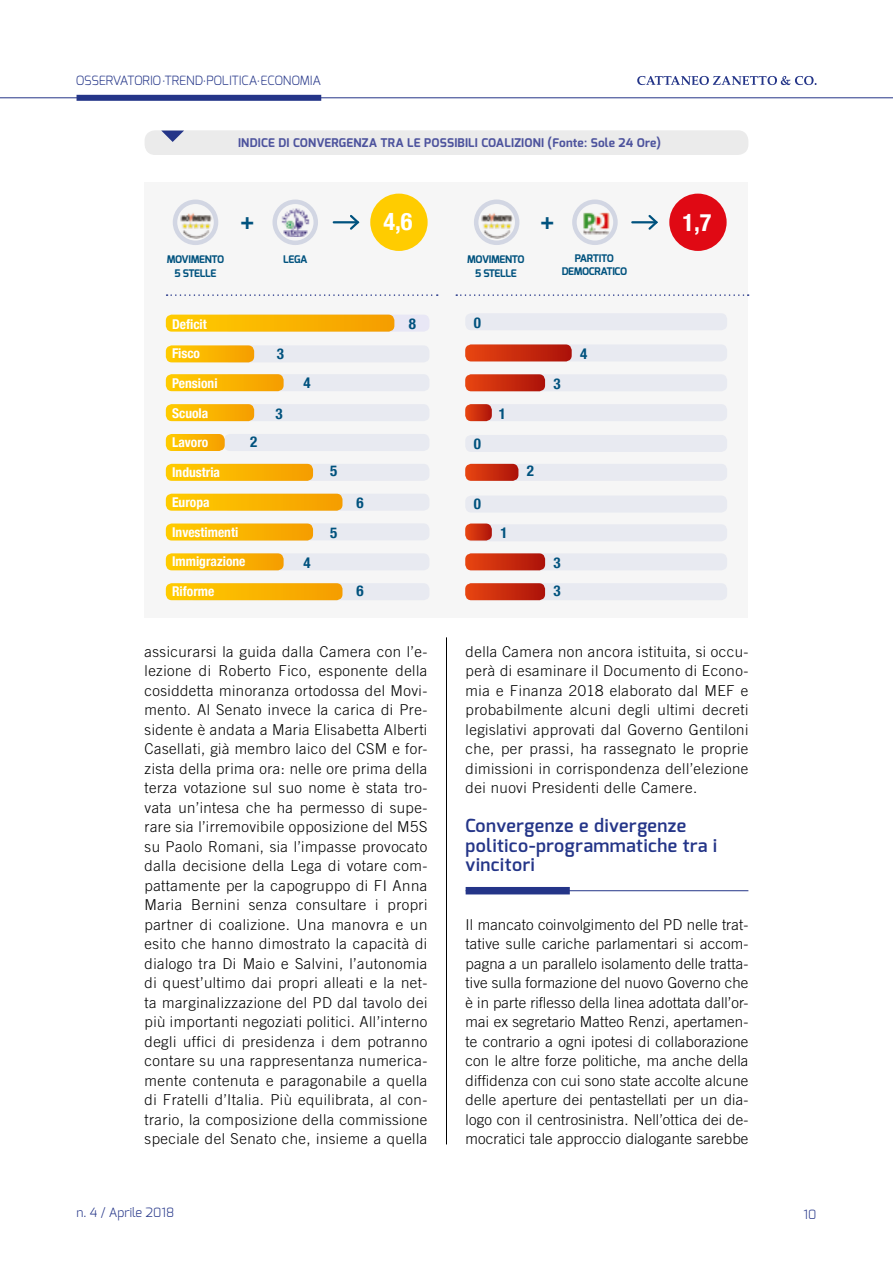
<style>
.page{position:relative;width:893px;height:1263px;background:#fff}
.page>*{position:absolute;margin:0;border:0;box-sizing:border-box;transform-origin:0 0}
.t1{font:700 condensed 24.3px "Helvetica Neue";color:#fff}
.t2{font:700 21.75px "Trade Gothic";color:#00527e}
.t3{font:600 18px/19.5px "Exo";letter-spacing:.03em;color:#243588}
.t4{font:300 15px/19.5px "Trade Gothic";letter-spacing:.03em;color:#000;text-align:justify}
.t5{font:700 condensed 15px "Helvetica Neue";color:#00527e}
.t6{font:700 condensed 13.5px/29.7px "Helvetica Neue";color:#fff}
.t7{font:300 12.75px "Exo";letter-spacing:-.005em;color:#243588}
.t8{font:700 12px "Exo";letter-spacing:.02em;color:#4d539d}
.t9{font:12px "Minion Pro";color:#243588}
.t10{font:700 10.5px/13.5px "Exo";letter-spacing:-.03em;color:#00527e;text-align:center}
.s1{font-family:"Minion Pro";font-weight:400;font-size:12px}
</style>
<div class="page">
<hr style="left:0;top:98px;width:893px;height:1px;background:#243588">
<div style="left:77px;top:95px;width:244px;height:6px;background:#243588"></div>
<svg style="left:637px;top:76px;width:180px;height:9px"></svg>
<hr style="left:446px;top:637px;width:1px;height:507px;background:#000">
<hr style="left:466px;top:890px;width:282px;height:1px;background:#243588">
<div style="left:466px;top:887px;width:104px;height:7px;background:#243588"></div>
<div style="left:145px;top:130px;width:603px;height:25px;background:#ebebeb;border-radius:10px"></div>
<svg style="left:162px;top:131px;width:22px;height:11px"></svg>
<div style="left:145px;top:183px;width:603px;height:435px;background:#f6f6f6"></div>
<div style="left:224px;top:315px;width:205px;height:17px;background:#e8e7f5;border-radius:6px"></div>
<div style="left:224px;top:345px;width:205px;height:17px;background:#e8eaf1;border-radius:6px"></div>
<div style="left:224px;top:374px;width:205px;height:17px;background:#e8eaf1;border-radius:6px"></div>
<div style="left:224px;top:404px;width:205px;height:17px;background:#e8eaf1;border-radius:6px"></div>
<div style="left:224px;top:434px;width:205px;height:17px;background:#e8eaf1;border-radius:6px"></div>
<div style="left:224px;top:464px;width:205px;height:17px;background:#e8eaf1;border-radius:6px"></div>
<div style="left:224px;top:494px;width:205px;height:17px;background:#e8eaf1;border-radius:6px"></div>
<div style="left:224px;top:523px;width:205px;height:17px;background:#e8eaf1;border-radius:6px"></div>
<div style="left:188px;top:553px;width:241px;height:17px;background:#e8eaf1;border-radius:6px"></div>
<div style="left:188px;top:583px;width:241px;height:17px;background:#e8eaf1;border-radius:6px"></div>
<div style="left:465px;top:583px;width:262px;height:17px;background:#e8eaf1;border-radius:6px"></div>
<div style="left:465px;top:553px;width:262px;height:17px;background:#e8eaf1;border-radius:6px"></div>
<div style="left:465px;top:524px;width:262px;height:17px;background:#e8eaf1;border-radius:6px"></div>
<div style="left:465px;top:495px;width:262px;height:18px;background:#e8eaf1;border-radius:6px"></div>
<div style="left:465px;top:464px;width:262px;height:17px;background:#e8eaf1;border-radius:6px"></div>
<div style="left:465px;top:435px;width:262px;height:17px;background:#e8eaf1;border-radius:6px"></div>
<div style="left:465px;top:404px;width:262px;height:17px;background:#e8eaf1;border-radius:6px"></div>
<div style="left:465px;top:374px;width:262px;height:17px;background:#e8eaf1;border-radius:6px"></div>
<div style="left:465px;top:344px;width:262px;height:17px;background:#e8eaf1;border-radius:6px"></div>
<div style="left:465px;top:313px;width:262px;height:17px;background:#e8eaf1;border-radius:6px"></div>
<svg style="left:465px;top:344px;width:107px;height:17px;background:#cb3417"></svg>
<svg style="left:465px;top:374px;width:80px;height:17px"></svg>
<svg style="left:465px;top:404px;width:27px;height:17px"></svg>
<svg style="left:465px;top:464px;width:53px;height:17px"></svg>
<svg style="left:465px;top:523px;width:27px;height:17px"></svg>
<svg style="left:465px;top:553px;width:80px;height:17px"></svg>
<svg style="left:166px;top:315px;width:228px;height:17px;background:#f9b606"></svg>
<svg style="left:166px;top:345px;width:88px;height:17px"></svg>
<svg style="left:166px;top:374px;width:118px;height:17px;background:#f9b606"></svg>
<svg style="left:166px;top:404px;width:88px;height:17px"></svg>
<svg style="left:166px;top:434px;width:59px;height:17px"></svg>
<svg style="left:166px;top:464px;width:147px;height:17px;background:#f9b604"></svg>
<svg style="left:166px;top:494px;width:176px;height:17px;background:#f9b606"></svg>
<svg style="left:166px;top:523px;width:147px;height:17px;background:#f9b709"></svg>
<svg style="left:166px;top:553px;width:118px;height:17px;background:#f9b709"></svg>
<svg style="left:166px;top:583px;width:176px;height:17px;background:#f9b604"></svg>
<svg style="left:465px;top:583px;width:80px;height:17px"></svg>
<img style="left:479px;top:206px;width:36px;height:33px">
<div style="left:474px;top:199px;width:45px;height:46px;border:4px solid #d2d6e3;border-radius:50%"></div>
<img style="left:582px;top:208px;width:29px;height:27px">
<div style="left:572px;top:199px;width:46px;height:46px;border:4px solid #d2d6e3;border-radius:50%"></div>
<div style="left:669px;top:194px;width:58px;height:57px;background:#e00914;border-radius:50%"></div>
<img style="left:277px;top:205px;width:37px;height:32px">
<div style="left:272px;top:200px;width:46px;height:45px;border:4px solid #d2d6e3;border-radius:50%"></div>
<img style="left:177px;top:206px;width:37px;height:33px">
<div style="left:173px;top:200px;width:45px;height:45px;border:4px solid #d2d6e3;border-radius:50%"></div>
<hr style="left:334px;top:221px;width:24px;height:2px;background:#00527e">
<svg style="left:348px;top:215px;width:12px;height:15px"></svg>
<hr style="left:632px;top:221px;width:24px;height:2px;background:#00527e">
<svg style="left:646px;top:214px;width:12px;height:16px"></svg>
<div style="left:370px;top:194px;width:58px;height:57px;background:#fc0;border-radius:50%"></div>
<svg style="left:167px;top:294px;width:271px;height:2px"></svg>
<svg style="left:456px;top:294px;width:293px;height:2px"></svg>
<p class="t7" style="left:76px;top:72px;width:247px">OSSERVATORIO <span class="s1">.</span>TREND POLITICA ECONOMIA</p>
<p class="t9" style="left:204px;top:73px;width:4px">.</p>
<p class="t9" style="left:257px;top:73px;width:4px">.</p>
<p class="t8" style="left:238px;top:135px;width:424px">INDICE DI CONVERGENZA TRA LE POSSIBILI COALIZIONI (Fonte: Sole 24 Ore)</p>
<h1 class="t1" style="left:383px;top:201px;width:31px">4,6</h1>
<h2 class="t2" style="left:241px;top:208px;width:15px">+</h2>
<h2 class="t2" style="left:541px;top:208px;width:15px">+</h2>
<p class="t10" style="left:167px;top:253px;width:59px">MOVIMENTO<br>5 STELLE</p>
<p class="t10" style="left:283px;top:252px;width:26px">LEGA</p>
<p class="t10" style="left:467px;top:253px;width:59px">MOVIMENTO<br>5 STELLE</p>
<p class="t10" style="left:562px;top:251px;width:67px">PARTITO<br>DEMOCRATICO</p>
<p class="t5" style="left:409px;top:311px;width:9px">8</p>
<p class="t5" style="left:474px;top:310px;width:9px">0</p>
<p class="t6" style="left:172px;top:308px;width:75px">Deficit<br>Fisco<br>Pensioni<br>Scuola<br>Lavoro<br>Industria<br>Europa<br>Investimenti<br>Immigrazione<br>Riforme</p>
<p class="t5" style="left:277px;top:341px;width:9px">3</p>
<p class="t5" style="left:580px;top:341px;width:9px">4</p>
<p class="t5" style="left:303px;top:370px;width:9px">4</p>
<p class="t5" style="left:554px;top:371px;width:9px">3</p>
<p class="t5" style="left:275px;top:401px;width:9px">3</p>
<p class="t5" style="left:499px;top:401px;width:9px">1</p>
<p class="t5" style="left:250px;top:430px;width:9px">2</p>
<p class="t5" style="left:474px;top:431px;width:9px">0</p>
<p class="t5" style="left:330px;top:459px;width:9px">5</p>
<p class="t5" style="left:527px;top:459px;width:9px">2</p>
<p class="t5" style="left:357px;top:490px;width:9px">6</p>
<p class="t5" style="left:474px;top:491px;width:9px">0</p>
<p class="t5" style="left:330px;top:520px;width:9px">5</p>
<p class="t5" style="left:500px;top:520px;width:9px">1</p>
<p class="t5" style="left:303px;top:550px;width:9px">4</p>
<p class="t5" style="left:554px;top:550px;width:9px">3</p>
<p class="t5" style="left:357px;top:578px;width:9px">6</p>
<p class="t5" style="left:554px;top:578px;width:9px">3</p>
<h1 class="t1" style="left:682px;top:202px;width:31px">1,7</h1>
<p class="t4" style="left:145px;top:642px;width:284px">assicurarsi la guida dalla Camera con l’e&shy;lezione di Roberto Fico, esponente della cosiddetta minoranza ortodossa del Movi&shy;mento. Al Senato invece la carica di Pre&shy;sidente è andata a Maria Elisabetta Alberti Casellati, già membro laico del CSM e for&shy;zista della prima ora: nelle ore prima della terza votazione sul suo nome è stata tro&shy;vata un’intesa che ha permesso di supe&shy;rare sia l’irremovibile opposizione del M5S su Paolo Romani, sia l’impasse provocato dalla decisione della Lega di votare com&shy;pattamente per la capogruppo di FI Anna Maria Bernini senza consultare i propri partner di coalizione. Una manovra e un esito che hanno dimostrato la capacità di dialogo tra Di Maio e Salvini, l’autonomia di quest’ultimo dai propri alleati e la net&shy;ta marginalizzazione del PD dal tavolo dei più importanti negoziati politici. All’interno degli uffici di presidenza i dem potranno contare su una rappresentanza numerica&shy;mente contenuta e paragonabile a quella di Fratelli d’Italia. Più equilibrata, al con&shy;trario, la composizione della commissione speciale del Senato che, insieme a quella</p>
<p class="t4" style="left:466px;top:642px;width:284px">della Camera non ancora istituita, si occu&shy;perà di esaminare il Documento di Econo&shy;mia e Finanza 2018 elaborato dal MEF e probabilmente alcuni degli ultimi decreti legislativi approvati dal Governo Gentiloni che, per prassi, ha rassegnato le proprie dimissioni in corrispondenza dell’elezione dei nuovi Presidenti delle Camere.</p>
<p class="t3" style="left:466px;top:816px;width:253px">Convergenze e divergenze politico-programmatiche tra i vincitori</p>
<p class="t4" style="left:466px;top:915px;width:284px">Il mancato coinvolgimento del PD nelle trat&shy;tative sulle cariche parlamentari si accom&shy;pagna a un parallelo isolamento delle tratta&shy;tive sulla formazione del nuovo Governo che è in parte riflesso della linea adottata dall’or&shy;mai ex segretario Matteo Renzi, apertamen&shy;te contrario a ogni ipotesi di collaborazione con le altre forze politiche, ma anche della diffidenza con cui sono state accolte alcune delle aperture dei pentastellati per un dia&shy;logo con il centrosinistra. Nell’ottica dei de&shy;mocratici tale approccio dialogante sarebbe</p>
<p class="t7" style="left:77px;top:1204px;width:99px">n. 4 / Aprile 2018</p>
<p class="t7" style="left:804px;top:1206px;width:14px">10</p>
</div>
